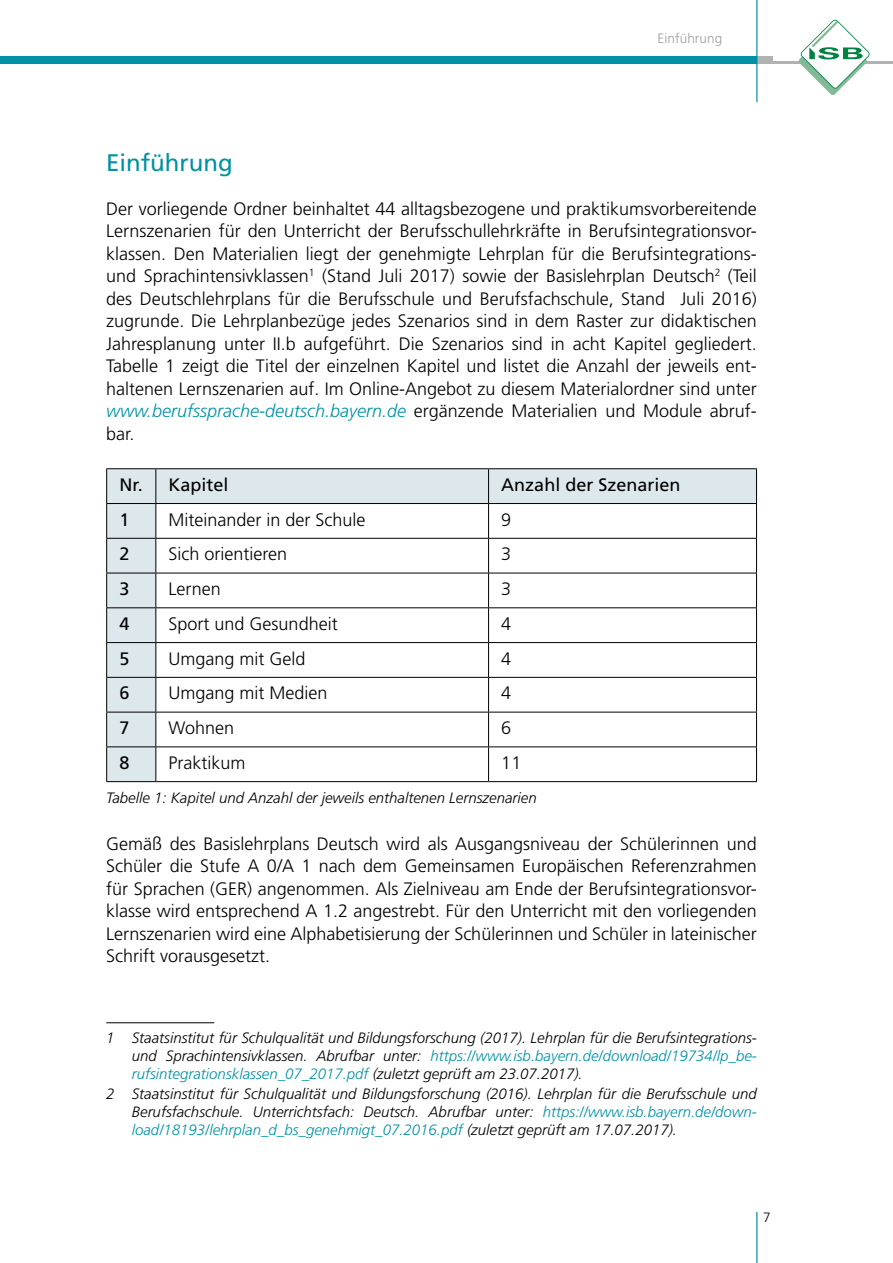
<style>
.page{position:relative;width:893px;height:1263px;background:#fff}
.page>*{position:absolute;margin:0;border:0;box-sizing:border-box;transform-origin:0 0}
.t1{font:24px "Frutiger LT Std";color:#0091a4}
.t2{font:300 18px/22.5px "Frutiger LT Std";color:#000;text-align:justify}
.t3{font:18px "Frutiger LT Std";color:#000}
.t4{font:italic 300 15px/18px "Frutiger LT Std";color:#000;text-align:justify}
.t5{font:300 13.5px "Frutiger LT Std";letter-spacing:.005em;color:#9c9d9d}
.t6{font:300 13.5px "Frutiger LT Std";color:#000}
.s1{font-style:italic;color:#0091a4}
.s2{color:#0091a4}
</style>
<div class="page">
<div style="left:755px;top:56px;width:17px;height:8px;background:#b1b2b3"></div>
<hr style="left:757px;top:62px;width:136px;height:2px;background:#b1b2b3">
<div style="left:0;top:56px;width:757px;height:8px;background:#0091a4"></div>
<hr style="left:756px;top:0;width:1px;height:102px;background:#0091a4">
<hr style="left:756px;top:1212px;width:1px;height:51px;background:#0091a4">
<svg style="left:799px;top:20px;width:71px;height:75px"></svg>
<svg style="left:107px;top:469px;width:649px;height:312px"></svg>
<hr style="left:106px;top:468px;width:50px;height:1px;background:#000">
<hr style="left:106px;top:469px;width:1px;height:34px;background:#000">
<hr style="left:156px;top:468px;width:333px;height:1px;background:#000">
<hr style="left:155px;top:469px;width:1px;height:34px;background:#000">
<hr style="left:489px;top:468px;width:268px;height:1px;background:#000">
<hr style="left:488px;top:469px;width:1px;height:34px;background:#000">
<hr style="left:756px;top:469px;width:1px;height:34px;background:#000">
<hr style="left:106px;top:503px;width:50px;height:1px;background:#000">
<hr style="left:106px;top:504px;width:1px;height:34px;background:#000">
<hr style="left:156px;top:503px;width:333px;height:1px;background:#000">
<hr style="left:155px;top:504px;width:1px;height:34px;background:#000">
<hr style="left:489px;top:503px;width:268px;height:1px;background:#000">
<hr style="left:488px;top:504px;width:1px;height:34px;background:#000">
<hr style="left:756px;top:504px;width:1px;height:34px;background:#000">
<hr style="left:106px;top:538px;width:50px;height:1px;background:#000">
<hr style="left:106px;top:539px;width:1px;height:34px;background:#000">
<hr style="left:156px;top:538px;width:333px;height:1px;background:#000">
<hr style="left:155px;top:539px;width:1px;height:34px;background:#000">
<hr style="left:489px;top:538px;width:268px;height:1px;background:#000">
<hr style="left:488px;top:539px;width:1px;height:34px;background:#000">
<hr style="left:756px;top:539px;width:1px;height:34px;background:#000">
<hr style="left:106px;top:573px;width:50px;height:1px;background:#000">
<hr style="left:106px;top:573px;width:1px;height:34px;background:#000">
<hr style="left:156px;top:573px;width:333px;height:1px;background:#000">
<hr style="left:155px;top:573px;width:1px;height:34px;background:#000">
<hr style="left:489px;top:573px;width:268px;height:1px;background:#000">
<hr style="left:488px;top:573px;width:1px;height:34px;background:#000">
<hr style="left:756px;top:573px;width:1px;height:34px;background:#000">
<hr style="left:106px;top:607px;width:50px;height:1px;background:#000">
<hr style="left:106px;top:608px;width:1px;height:34px;background:#000">
<hr style="left:156px;top:607px;width:333px;height:1px;background:#000">
<hr style="left:155px;top:608px;width:1px;height:34px;background:#000">
<hr style="left:489px;top:607px;width:268px;height:1px;background:#000">
<hr style="left:488px;top:608px;width:1px;height:34px;background:#000">
<hr style="left:756px;top:608px;width:1px;height:34px;background:#000">
<hr style="left:106px;top:642px;width:50px;height:1px;background:#000">
<hr style="left:106px;top:643px;width:1px;height:34px;background:#000">
<hr style="left:156px;top:642px;width:333px;height:1px;background:#000">
<hr style="left:155px;top:643px;width:1px;height:34px;background:#000">
<hr style="left:489px;top:642px;width:268px;height:1px;background:#000">
<hr style="left:488px;top:643px;width:1px;height:34px;background:#000">
<hr style="left:756px;top:643px;width:1px;height:34px;background:#000">
<hr style="left:106px;top:677px;width:50px;height:1px;background:#000">
<hr style="left:106px;top:678px;width:1px;height:34px;background:#000">
<hr style="left:156px;top:677px;width:333px;height:1px;background:#000">
<hr style="left:155px;top:678px;width:1px;height:34px;background:#000">
<hr style="left:489px;top:677px;width:268px;height:1px;background:#000">
<hr style="left:488px;top:678px;width:1px;height:34px;background:#000">
<hr style="left:756px;top:678px;width:1px;height:34px;background:#000">
<hr style="left:106px;top:712px;width:50px;height:1px;background:#000">
<hr style="left:106px;top:712px;width:1px;height:34px;background:#000">
<hr style="left:156px;top:712px;width:333px;height:1px;background:#000">
<hr style="left:155px;top:712px;width:1px;height:34px;background:#000">
<hr style="left:489px;top:712px;width:268px;height:1px;background:#000">
<hr style="left:488px;top:712px;width:1px;height:34px;background:#000">
<hr style="left:756px;top:712px;width:1px;height:34px;background:#000">
<hr style="left:106px;top:746px;width:50px;height:1px;background:#000">
<hr style="left:106px;top:747px;width:1px;height:34px;background:#000">
<hr style="left:156px;top:746px;width:333px;height:1px;background:#000">
<hr style="left:155px;top:747px;width:1px;height:34px;background:#000">
<hr style="left:489px;top:746px;width:268px;height:1px;background:#000">
<hr style="left:488px;top:747px;width:1px;height:34px;background:#000">
<hr style="left:756px;top:747px;width:1px;height:34px;background:#000">
<hr style="left:106px;top:781px;width:50px;height:1px;background:#000">
<hr style="left:156px;top:781px;width:333px;height:1px;background:#000">
<hr style="left:489px;top:781px;width:268px;height:1px;background:#000">
<hr style="left:106px;top:1022px;width:108px;height:1px;background:#000">
<p class="t5" style="left:658px;top:31px;width:66px">Einführung</p>
<h1 class="t1" style="left:106px;top:149px;width:128px">Einführung</h1>
<p class="t2" style="left:106px;top:198px;width:652px">Der vorliegende Ordner beinhaltet 44 alltagsbezogene und praktikumsvorbereitende Lernszenarien für den Unterricht der Berufsschullehrkräfte in Berufsintegrationsvor&shy;klassen. Den Materialien liegt der genehmigte Lehrplan für die Berufsintegrations&shy;und Sprachintensivklassen<sup>1</sup> (Stand Juli 2017) sowie der Basislehrplan Deutsch<sup>2</sup> (Teil des Deutschlehrplans für die Berufsschule und Berufsfachschule, Stand Juli 2016) zugrunde. Die Lehrplanbezüge jedes Szenarios sind in dem Raster zur didaktischen Jahresplanung unter II.b aufgeführt. Die Szenarios sind in acht Kapitel gegliedert.<br>Tabelle 1 zeigt die Titel der einzelnen Kapitel und listet die Anzahl der jeweils ent&shy;haltenen Lernszenarien auf. Im Online-Angebot zu diesem Materialordner sind unter <span class="s1">www.berufssprache-deutsch.bayern.de</span> ergänzende Materialien und Module abruf&shy;bar.</p>
<p class="t3" style="left:119px;top:474px;width:111px">Nr. Kapitel</p>
<p class="t3" style="left:501px;top:474px;width:181px">Anzahl der Szenarien</p>
<p class="t3" style="left:119px;top:509px;width:12px">1</p>
<p class="t2" style="left:169px;top:508px;width:199px">Miteinander in der Schule</p>
<p class="t2" style="left:501px;top:508px;width:12px">9</p>
<p class="t3" style="left:119px;top:543px;width:12px">2</p>
<p class="t2" style="left:169px;top:543px;width:120px">Sich orientieren</p>
<p class="t2" style="left:501px;top:543px;width:12px">3</p>
<p class="t3" style="left:119px;top:578px;width:12px">3</p>
<p class="t2" style="left:169px;top:578px;width:54px">Lernen</p>
<p class="t2" style="left:501px;top:578px;width:12px">3</p>
<p class="t3" style="left:119px;top:613px;width:12px">4</p>
<p class="t2" style="left:169px;top:613px;width:171px">Sport und Gesundheit</p>
<p class="t2" style="left:501px;top:613px;width:12px">4</p>
<p class="t3" style="left:119px;top:648px;width:12px">5</p>
<p class="t2" style="left:169px;top:647px;width:139px">Umgang mit Geld</p>
<p class="t2" style="left:501px;top:647px;width:12px">4</p>
<p class="t3" style="left:119px;top:682px;width:12px">6</p>
<p class="t2" style="left:169px;top:682px;width:161px">Umgang mit Medien</p>
<p class="t2" style="left:501px;top:682px;width:12px">4</p>
<p class="t3" style="left:119px;top:717px;width:12px">7</p>
<p class="t2" style="left:169px;top:717px;width:67px">Wohnen</p>
<p class="t2" style="left:501px;top:717px;width:12px">6</p>
<p class="t3" style="left:119px;top:752px;width:12px">8</p>
<p class="t2" style="left:169px;top:752px;width:78px">Praktikum</p>
<p class="t2" style="left:501px;top:752px;width:22px">11</p>
<p class="t4" style="left:106px;top:788px;width:432px">Tabelle 1: Kapitel und Anzahl der jeweils enthaltenen Lernszenarien</p>
<p class="t2" style="left:106px;top:832px;width:652px">Gemäß des Basislehrplans Deutsch wird als Ausgangsniveau der Schülerinnen und Schüler die Stufe A 0/A 1 nach dem Gemeinsamen Europäischen Referenzrahmen für Sprachen (GER) angenommen. Als Zielniveau am Ende der Berufsintegrationsvor&shy;klasse wird entsprechend A 1.2 angestrebt. Für den Unterricht mit den vorliegenden Lernszenarien wird eine Alphabetisierung der Schülerinnen und Schüler in lateinischer Schrift vorausgesetzt.</p>
<p class="t4" style="left:132px;top:1029px;width:627px;text-indent:-26px">1 Staatsinstitut für Schulqualität und Bildungsforschung (2017). Lehrplan für die Berufsintegrations&shy;und Sprachintensivklassen. Abrufbar unter: <span class="s2">https://www.isb.bayern.de/download/19734/lp_be&shy;rufsintegrationsklassen_07_2017.pdf</span> (zuletzt geprüft am 23.07.2017).</p>
<p class="t4" style="left:132px;top:1085px;width:627px;text-indent:-26px">2 Staatsinstitut für Schulqualität und Bildungsforschung (2016). Lehrplan für die Berufsschule und Berufsfachschule. Unterrichtsfach: Deutsch. Abrufbar unter: <span class="s2">https://www.isb.bayern.de/down&shy;load/18193/lehrplan_d_bs_genehmigt_07.2016.pdf</span> (zuletzt geprüft am 17.07.2017).</p>
<p class="t6" style="left:763px;top:1210px;width:9px">7</p>
</div>
